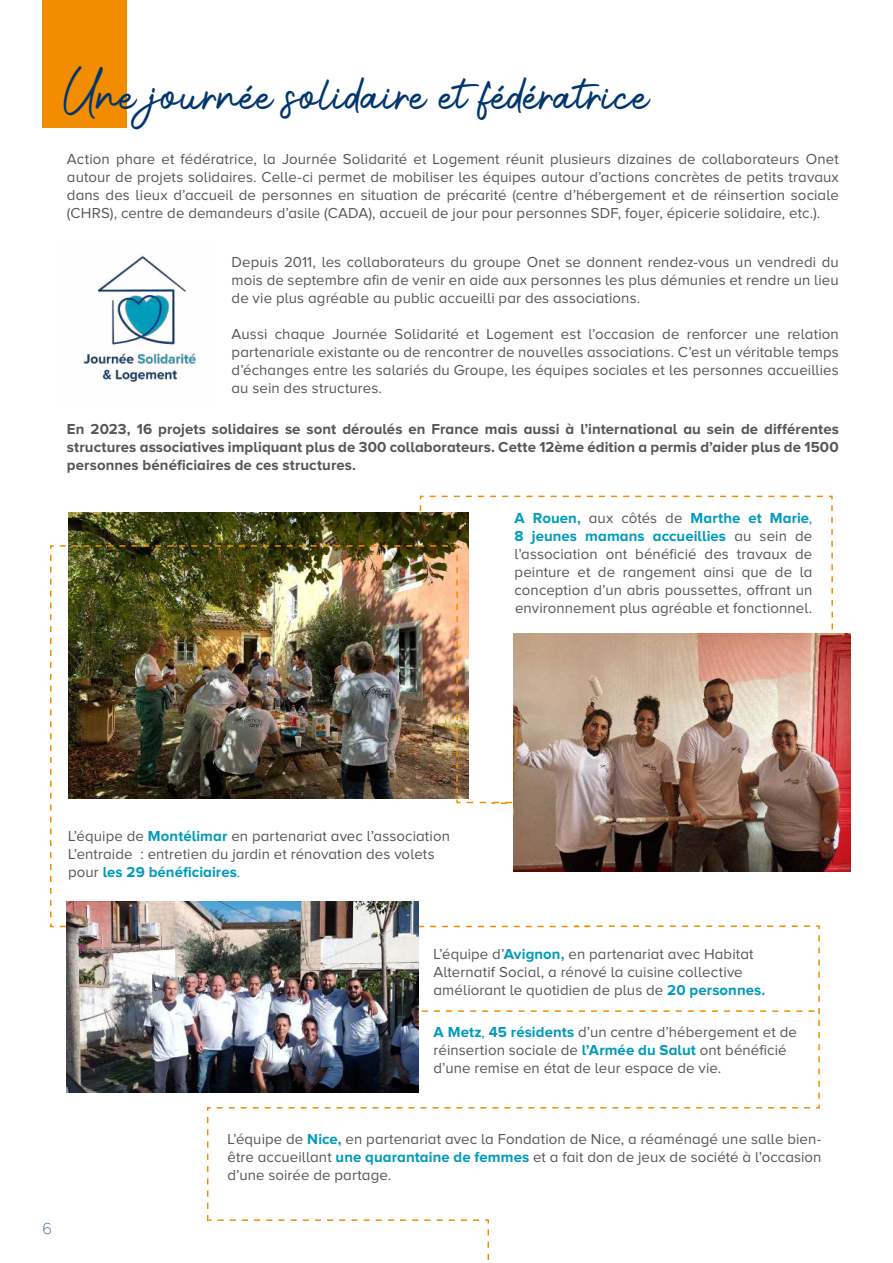
<style>
.page{position:relative;width:893px;height:1263px;background:#fff}
.page>*{position:absolute;margin:0;border:0;box-sizing:border-box;transform-origin:0 0}
.t1{font:30px "Photoshoot";letter-spacing:.01em;color:#003670}
.t2{font:100 16.5px "Proxima Nova T";color:#003670}
.t3{font:15px/18px "Proxima Nova A";letter-spacing:.005em;color:#575656;text-align:justify}
.t4{font:700 15px/18px "Proxima Nova A";letter-spacing:.005em;color:#575656;text-align:justify}
.s1{font-weight:700;color:#009bbc}
.s2{color:#009bbc}
.s3{font-weight:700;color:#009bba}
.s4{color:#009bba}
</style>
<div class="page">
<svg style="left:419px;top:495px;width:414px;height:18px"></svg>
<img style="left:68px;top:513px;width:399px;height:31px">
<svg style="left:467px;top:504px;width:367px;height:126px"></svg>
<img style="left:50px;top:544px;width:540px;height:384px">
<img style="left:513px;top:633px;width:337px;height:239px">
<img style="left:67px;top:902px;width:352px;height:190px">
<div style="left:43px;top:0;width:84px;height:128px;background:#f28d00"></div>
<svg style="left:57px;top:925px;width:149px;height:2px"></svg>
<img style="left:206px;top:925px;width:614px;height:186px">
<svg style="left:206px;top:1117px;width:283px;height:144px"></svg>
<div style="left:179px;top:1222px;width:114px;height:41px;background:#fff"></div>
<img style="left:214px;top:935px;width:606px;height:173px">
<img style="left:82px;top:254px;width:115px;height:128px">
<h1 class="t1" style="left:64px;top:80px;width:587px">Une journée solidaire etfédératrice</h1>
<p class="t3" style="left:67px;top:150px;width:773px">Action phare et fédératrice, la Journée Solidarité et Logement réunit plusieurs dizaines de collaborateurs Onet autour de projets solidaires. Celle-ci permet de mobiliser les équipes autour d’actions concrètes de petits travaux dans des lieux d’accueil de personnes en situation de précarité (centre d’hébergement et de réinsertion sociale (CHRS), centre de demandeurs d’asile (CADA), accueil de jour pour personnes SDF, foyer, épicerie solidaire, etc.).</p>
<p class="t3" style="left:232px;top:252px;width:609px">Depuis 2011, les collaborateurs du groupe Onet se donnent rendez-vous un vendredi du mois de septembre afin de venir en aide aux personnes les plus démunies et rendre un lieu de vie plus agréable au public accueilli par des associations.</p>
<p class="t3" style="left:232px;top:324px;width:609px">Aussi chaque Journée Solidarité et Logement est l’occasion de renforcer une relation partenariale existante ou de rencontrer de nouvelles associations. C’est un véritable temps d’échanges entre les salariés du Groupe, les équipes sociales et les personnes accueillies au sein des structures.</p>
<p class="t4" style="left:67px;top:420px;width:773px">En 2023, 16 projets solidaires se sont déroulés en France mais aussi à l’international au sein de différentes structures associatives impliquant plus de 300 collaborateurs. Cette 12ème édition a permis d’aider plus de 1500 personnes bénéficiaires de ces structures.</p>
<p class="t3" style="left:515px;top:508px;width:299px"><span class="s1">A Rouen,</span> aux côtés de <span class="s1">Marthe et Marie</span><span class="s2">, </span><span class="s1">8 jeunes mamans accueillies</span> au sein de l’association ont bénéficié des travaux de peinture et de rangement ainsi que de la conception d’un abris poussettes, offrant un environnement plus agréable et fonctionnel.</p>
<p class="t3" style="left:68px;top:827px;width:383px;text-align:left">L’équipe de <span class="s3">Montélimar</span> en partenariat avec l’association<br>L’entraide : entretien du jardin et rénovation des volets pour <span class="s3">les 29 bénéficiaires</span><span class="s4">.</span></p>
<p class="t2" style="left:43px;top:1221px;width:11px">6</p>
<p class="t3" style="left:434px;top:945px;width:333px;text-align:left">L’équipe d’<span class="s3">Avignon,</span> en partenariat avec Habitat<br>Alternatif Social, a rénové la cuisine collective améliorant le quotidien de plus de <span class="s3">20 personnes.</span></p>
<p class="t3" style="left:434px;top:1023px;width:365px;text-align:left"><span class="s3">A Metz</span><span class="s4">,</span> <span class="s3">45 résidents</span> d’un centre d’hébergement et de réinsertion sociale de <span class="s3">l’Armée du Salu</span><span class="s1">t</span> ont bénéficié d’une remise en état de leur espace de vie.</p>
<p class="t3" style="left:227px;top:1130px;width:596px">L’équipe de <span class="s3">Nice,</span> en partenariat avec la Fondation de Nice, a réaménagé une salle bien&shy;être accueillant <span class="s3">une quarantaine de femmes</span> et a fait don de jeux de société à l’occasion d’une soirée de partage.</p>
</div>
